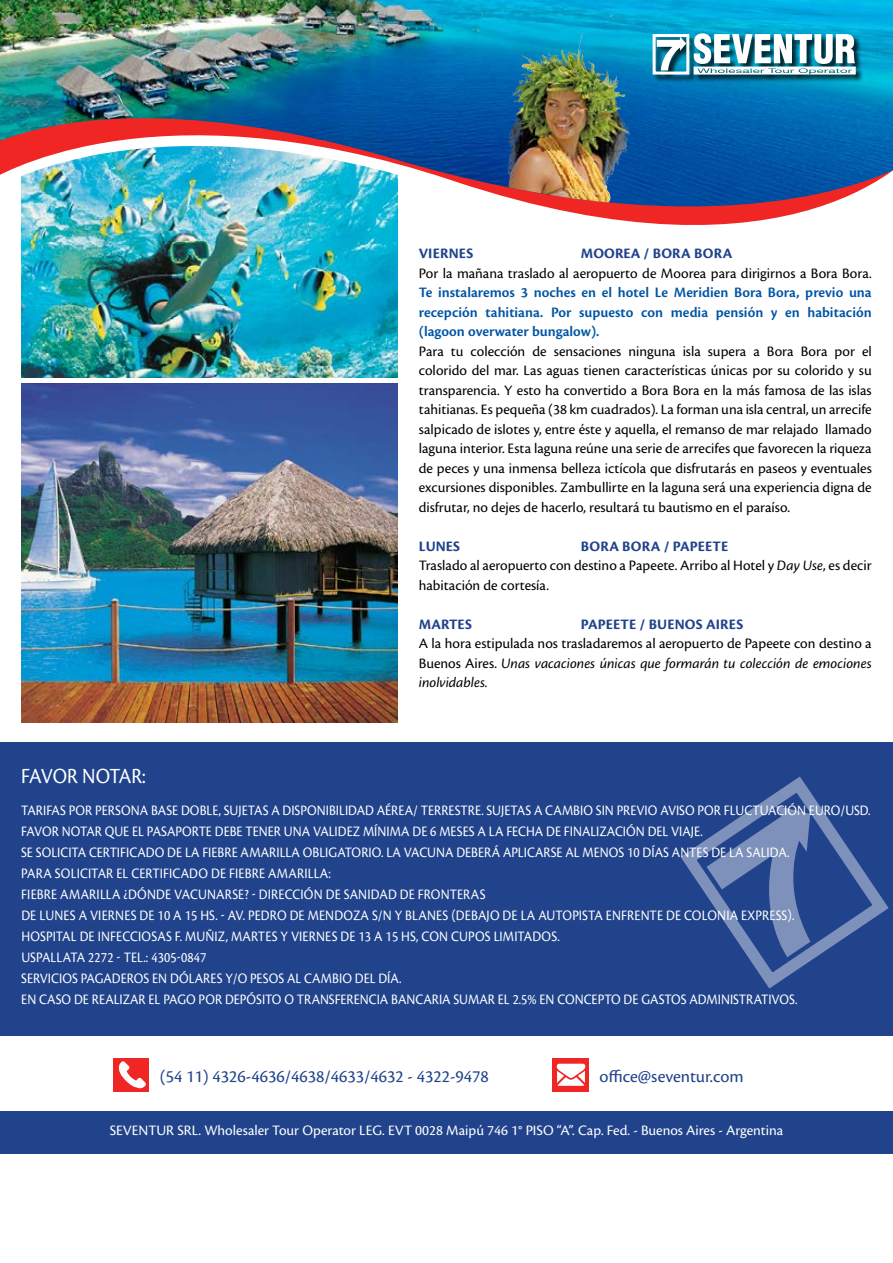
<style>
.page{position:relative;width:893px;height:1263px;background:#fff}
.page>*{position:absolute;margin:0;border:0;box-sizing:border-box;transform-origin:0 0}
.t1{font:22.5px "Cronos Pro";letter-spacing:-.02em;color:#fff;scale:.9 1}
.t2{font:18px "Cronos Pro";color:#20438b}
.t3{font:15px/19.5px "Cronos Pro";color:#000;text-align:justify}
.t4{font:15px/21px "Cronos Pro";color:#fff;scale:.9 1}
.t5{font:600 15px/19.5px "Cronos Pro";color:#0055a7;text-align:justify}
.t6{font:15px "Cronos Pro";color:#fff}
.t7{font:700 15px "Cronos Pro";letter-spacing:.005em;color:#20438b}
.s1{font-weight:700;color:#20438b}
.s2{font-style:italic}
</style>
<div class="page">
<img style="left:21px;top:307px;width:377px;height:70px">
<img style="left:21px;top:296px;width:377px;height:11px">
<img style="left:21px;top:208px;width:794px;height:88px">
<img style="left:0;top:0;width:893px;height:208px">
<div style="left:653px;top:34px;width:211px;height:49px;background:#000;opacity:.77"></div>
<div style="left:653px;top:34px;width:36px;height:41px;border:3px solid #fff"></div>
<svg style="left:657px;top:37px;width:29px;height:33px"></svg>
<img style="left:694px;top:33px;width:162px;height:42px">
<img style="left:568px;top:33px;width:15px;height:22px">
<img style="left:21px;top:384px;width:377px;height:339px">
<div style="left:0;top:742px;width:893px;height:293px;background:#20438b"></div>
<svg style="left:681px;top:776px;width:208px;height:213px"></svg>
<div style="left:0;top:1111px;width:893px;height:43px;background:#20438b"></div>
<div style="left:553px;top:1058px;width:36px;height:34px;background:#ef2623"></div>
<svg style="left:557px;top:1064px;width:28px;height:22px"></svg>
<div style="left:114px;top:1058px;width:35px;height:34px;background:#ef2623"></div>
<svg style="left:118px;top:1061px;width:28px;height:28px"></svg>
<p class="t7" style="left:419px;top:245px;width:18px">VIERN</p>
<p class="t7" style="left:459px;top:245px;width:16px">ES</p>
<p class="t7" style="left:581px;top:245px;width:83px">MOOREA / BORA</p>
<p class="t7" style="left:694px;top:245px;width:11px">BORA</p>
<p class="t3" style="left:419px;top:263px;width:454px">Por la mañana traslado al aeropuerto de Moorea para dirigirnos a Bora Bora.</p>
<p class="t5" style="left:419px;top:283px;width:454px">Te instalaremos 3 noches en el hotel Le Meridien Bora Bora, previo una recepción tahitiana. Por supuesto con media pensión y en habitación (lagoon overwater bungalow).</p>
<p class="t3" style="left:419px;top:341px;width:454px">Para tu colección de sensaciones ninguna isla supera a Bora Bora por el colorido del mar. Las aguas tienen características únicas por su colorido y su transparencia. Y esto ha convertido a Bora Bora en la más famosa de las islas tahitianas. Es pequeña (38 km cuadrados). La forman una isla central, un arrecife salpicado de islotes y, entre éste y aquella, el remanso de mar relajado llamado laguna interior. Esta laguna reúne una serie de arrecifes que favorecen la riqueza de peces y una inmensa belleza ictícola que disfrutarás en paseos y eventuales excursiones disponibles. Zambullirte en la laguna será una experiencia digna de disfrutar, no dejes de hacerlo, resultará tu bautismo en el paraíso.</p>
<p class="t7" style="left:419px;top:538px;width:43px">LUNES</p>
<p class="t7" style="left:581px;top:538px;width:11px">BORA</p>
<p class="t7" style="left:622px;top:538px;width:11px">BORA</p>
<p class="t3" style="left:419px;top:536px;width:454px;text-align:left;text-indent:245px"><span class="s1">/ PAPEETE<br></span>Traslado al aeropuerto con destino a Papeete. Arribo al Hotel y <span class="s2">Day Use</span>, es decir habitación de cortesía.</p>
<p class="t7" style="left:419px;top:616px;width:55px">MARTES</p>
<p class="t7" style="left:581px;top:616px;width:164px">PAPEETE / BUENOS AIRES</p>
<p class="t3" style="left:419px;top:634px;width:454px">A la hora estipulada nos trasladaremos al aeropuerto de Papeete con destino a Buenos Aires. <span class="s2">Unas vacaciones únicas que formarán tu colección de emociones inolvidables.</span></p>
<h1 class="t1" style="left:21px;top:763px;width:140px">FAVOR NOTAR:</h1>
<p class="t4" style="left:21px;top:799px;width:945px">TARIFAS POR PERSONA BASE DOBLE, SUJETAS A DISPONIBILIDAD AÉREA/ TERRESTRE. SUJETAS A CAMBIO SIN PREVIO AVISO POR FLUCTUACIÓN EURO/USD.<br>FAVOR NOTAR QUE EL PASAPORTE DEBE TENER UNA VALIDEZ MÍNIMA DE 6 MESES A LA FECHA DE FINALIZACIÓN DEL VIAJE.<br>SE SOLICITA CERTIFICADO DE LA FIEBRE AMARILLA OBLIGATORIO. LA VACUNA DEBERÁ APLICARSE AL MENOS 10 DÍAS ANTES DE LA SALIDA.<br>PARA SOLICITAR EL CERTIFICADO DE FIEBRE AMARILLA:<br>FIEBRE AMARILLA ¿Dónde</p>
<p class="t4" style="left:174px;top:883px;width:10px">vacunarse</p>
<p class="t4" style="left:244px;top:883px;width:127px">? - DIRECCIÓN de Sanidad</p>
<p class="t4" style="left:400px;top:883px;width:37px">de Fronteras</p>
<p class="t4" style="left:21px;top:904px;width:29px">De lunes</p>
<p class="t4" style="left:79px;top:904px;width:21px">a viernes</p>
<p class="t4" style="left:140px;top:904px;width:138px">de 10 a 15 hs. - Av. Pedro</p>
<p class="t4" style="left:290px;top:904px;width:43px">de Mendoza</p>
<p class="t4" style="left:372px;top:904px;width:54px">S/N y Blanes</p>
<p class="t4" style="left:451px;top:904px;width:14px">(debajo</p>
<p class="t4" style="left:503px;top:904px;width:58px">de la Autopista</p>
<p class="t4" style="left:606px;top:904px;width:9px">enfrente</p>
<p class="t4" style="left:666px;top:904px;width:39px">de Colonia</p>
<p class="t4" style="left:741px;top:904px;width:24px">Express</p>
<p class="t4" style="left:788px;top:904px;width:9px">).</p>
<p class="t4" style="left:21px;top:926px;width:19px">Hospital</p>
<p class="t4" style="left:80px;top:926px;width:33px">de Infecciosas</p>
<p class="t4" style="left:175px;top:926px;width:84px">F. Muñiz, Martes</p>
<p class="t4" style="left:281px;top:926px;width:20px">y viernes</p>
<p class="t4" style="left:341px;top:926px;width:101px">de 13 a 15 hs, con</p>
<p class="t4" style="left:451px;top:926px;width:10px">cupos</p>
<p class="t4" style="left:494px;top:926px;width:9px">limitados</p>
<p class="t4" style="left:558px;top:926px;width:4px">.</p>
<p class="t4" style="left:21px;top:947px;width:19px">Uspallata</p>
<p class="t4" style="left:21px;top:947px;width:864px;text-indent:67px">2272 - Tel.: 4305-0847<br>SERVICIOS PAGADEROS EN DÓLARES Y/O PESOS AL CAMBIO DEL DÍA.<br>EN CASO DE REALIZAR EL PAGO POR DEPÓSITO O TRANSFERENCIA BANCARIA SUMAR EL 2.5% EN CONCEPTO DE GASTOS ADMINISTRATIVOS.</p>
<p class="t2" style="left:160px;top:1066px;width:331px">(54 11) 4326-4636/4638/4633/4632 - 4322-9478</p>
<p class="t2" style="left:600px;top:1066px;width:146px">office@seventur.com</p>
<p class="t6" style="left:110px;top:1121px;width:675px">SEVENTUR SRL. Wholesaler Tour Operator LEG. EVT 0028 Maipú 746 1° PISO “A”. Cap. Fed. - Buenos Aires - Argentina</p>
</div>
